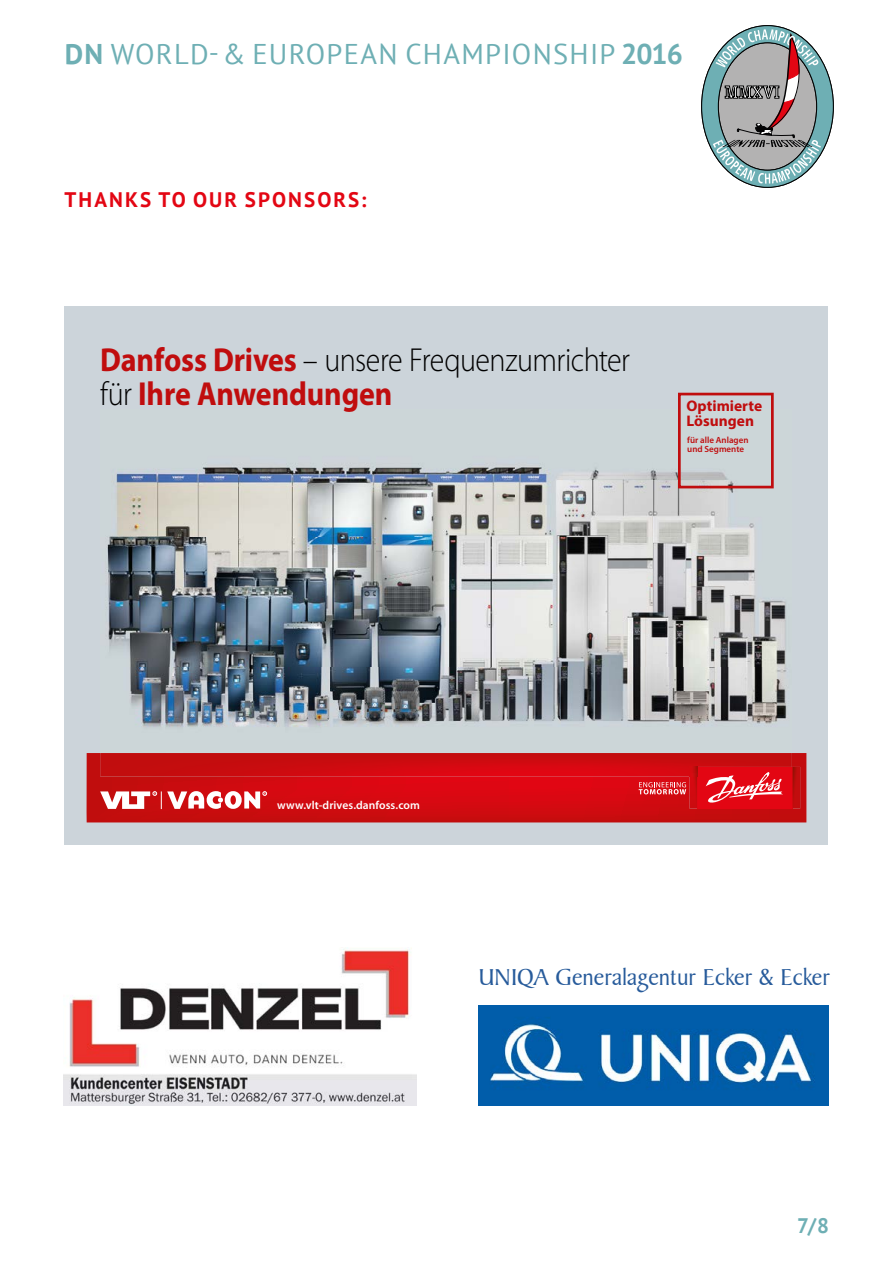
<style>
.page{position:relative;width:893px;height:1263px;background:#fff}
.page>*{position:absolute;margin:0;border:0;box-sizing:border-box;transform-origin:0 0}
.t1{font:700 33.3px/33.3px "Myriad Pro";letter-spacing:-.005em;color:#c00d0e;scale:.9 1}
.t2{font:28.5px "PT Sans";letter-spacing:.045em;color:#6eafb4}
.t3{font:24.75px "Baker Signet BT";color:#275b9b}
.t4{font:700 21px "PT Sans";letter-spacing:.1em;color:#e30613}
.t5{font:700 21px "PT Sans";color:#6eafb4}
.t6{font:700 15.45px/15.5px "Myriad Pro";color:#c00d0e}
.t7{font:600 11.55px "Myriad Pro";letter-spacing:.005em;color:#fff}
.t8{font:600 9px/9px "Myriad Pro";color:#c00d0e}
.s1{font-weight:700}
.s2{font-weight:300;color:#000}
</style>
<div class="page">
<svg style="left:701px;top:25px;width:132px;height:163px"></svg>
<div style="left:65px;top:306px;width:763px;height:538px;background:#ccd4da"></div>
<svg style="left:87px;top:753px;width:719px;height:69px;background:#cf0b11"></svg>
<div style="left:697px;top:767px;width:95px;height:41px;background:#e30613"></div>
<img style="left:792px;top:767px;width:8px;height:41px">
<img style="left:689px;top:776px;width:8px;height:32px">
<svg style="left:639px;top:782px;width:47px;height:12px"></svg>
<svg style="left:706px;top:776px;width:77px;height:27px"></svg>
<img style="left:100px;top:463px;width:692px;height:313px">
<img style="left:697px;top:767px;width:95px;height:9px">
<svg style="left:689px;top:767px;width:8px;height:9px"></svg>
<img style="left:729px;top:772px;width:41px;height:4px">
<div style="left:678px;top:393px;width:96px;height:95px;border:3px solid #c00d0e"></div>
<svg style="left:100px;top:791px;width:167px;height:18px;background:#e58b8d"></svg>
<img style="left:478px;top:1005px;width:351px;height:101px">
<img style="left:64px;top:948px;width:353px;height:158px">
<p class="t2" style="left:65px;top:36px;width:619px"><span class="s1">DN</span> WORLD- &amp; EUROPEAN CHAMPIONSHIP <span class="s1">2016</span></p>
<p class="t4" style="left:65px;top:186px;width:303px">THANKS TO OUR SPONSORS:</p>
<p class="t1" style="left:100px;top:346px;width:590px">Danfoss Drives <span class="s2">– unsere Frequenzumrichter für</span> Ihre Anwendungen</p>
<p class="t6" style="left:687px;top:399px;width:77px">Optimierte<br>Lösungen</p>
<p class="t8" style="left:687px;top:436px;width:63px">für alle Anlagen und Segmente</p>
<p class="t7" style="left:277px;top:801px;width:144px">www.vlt-drives.danfoss.com</p>
<p class="t3" style="left:478px;top:962px;width:353px">UNIQA Generalagentur Ecker &amp; Ecker</p>
<p class="t5" style="left:797px;top:1212px;width:34px">7/8</p>
</div>
